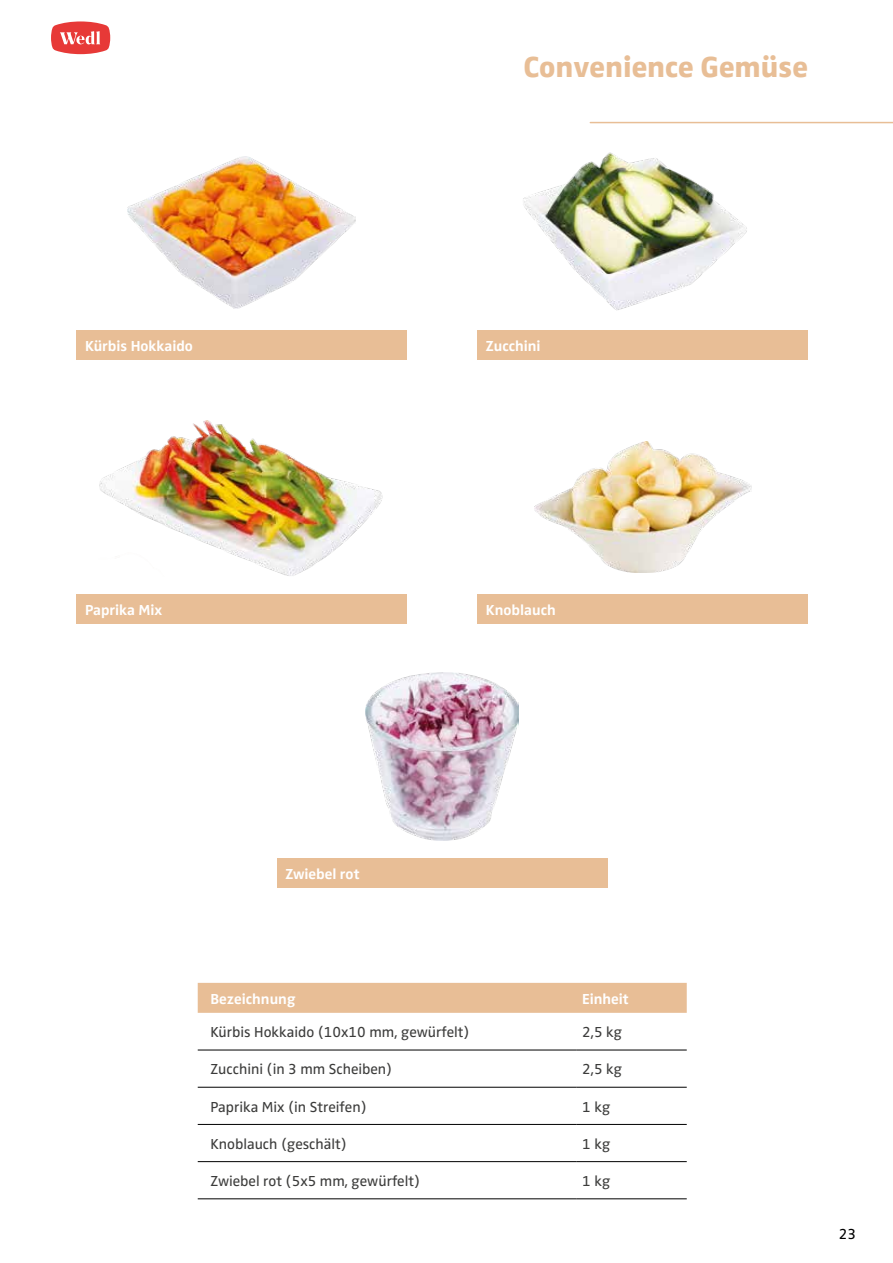
<style>
.page{position:relative;width:893px;height:1263px;background:#fff}
.page>*{position:absolute;margin:0;border:0;box-sizing:border-box;transform-origin:0 0}
.t1{font:800 30px "Zwo Pro";color:#e8be96}
.t2{font:15px "Zwo Pro";color:#3c3c3b}
.t3{font:700 15px "Zwo Pro";color:#fff}
.t4{font:15px "Zwo Pro";color:#000}
</style>
<div class="page">
<svg style="left:51px;top:21px;width:59px;height:33px"></svg>
<hr style="left:590px;top:122px;width:303px;height:1px;background:#e8be96">
<div style="left:198px;top:983px;width:489px;height:30px;background:#e8be96"></div>
<hr style="left:198px;top:1124px;width:378px;height:1px;background:#000">
<hr style="left:198px;top:1161px;width:378px;height:1px;background:#000">
<hr style="left:198px;top:1198px;width:378px;height:1px;background:#000">
<hr style="left:576px;top:1124px;width:111px;height:1px;background:#000">
<hr style="left:576px;top:1161px;width:111px;height:1px;background:#000">
<hr style="left:576px;top:1198px;width:111px;height:1px;background:#000">
<hr style="left:198px;top:1050px;width:378px;height:1px;background:#000">
<hr style="left:198px;top:1087px;width:378px;height:1px;background:#000">
<hr style="left:576px;top:1050px;width:111px;height:1px;background:#000">
<hr style="left:576px;top:1087px;width:111px;height:1px;background:#000">
<img style="left:99px;top:420px;width:284px;height:156px">
<div style="left:77px;top:594px;width:330px;height:30px;background:#e8be96"></div>
<img style="left:366px;top:672px;width:153px;height:168px">
<div style="left:277px;top:858px;width:331px;height:30px;background:#e8be96"></div>
<img style="left:523px;top:152px;width:224px;height:159px">
<img style="left:534px;top:441px;width:217px;height:132px">
<div style="left:477px;top:330px;width:331px;height:30px;background:#e8be96"></div>
<div style="left:477px;top:594px;width:331px;height:30px;background:#e8be96"></div>
<img style="left:128px;top:156px;width:228px;height:153px">
<div style="left:77px;top:330px;width:330px;height:30px;background:#e8be96"></div>
<h1 class="t1" style="left:524px;top:44px;width:286px">Convenience Gemüse</h1>
<p class="t3" style="left:85px;top:335px;width:109px">Kürbis Hokkaido</p>
<p class="t3" style="left:486px;top:334px;width:56px">Zucchini</p>
<p class="t3" style="left:85px;top:598px;width:79px">Paprika Mix</p>
<p class="t3" style="left:486px;top:598px;width:71px">Knoblauch</p>
<p class="t3" style="left:285px;top:862px;width:76px">Zwiebel rot</p>
<p class="t3" style="left:210px;top:987px;width:86px">Bezeichnung</p>
<p class="t3" style="left:582px;top:987px;width:48px">Einheit</p>
<p class="t2" style="left:210px;top:1021px;width:261px">Kürbis Hokkaido (10x10 mm, gewürfelt)</p>
<p class="t2" style="left:582px;top:1021px;width:41px">2,5 kg</p>
<p class="t2" style="left:210px;top:1058px;width:183px">Zucchini (in 3 mm Scheiben)</p>
<p class="t2" style="left:582px;top:1058px;width:41px">2,5 kg</p>
<p class="t2" style="left:210px;top:1095px;width:158px">Paprika Mix (in Streifen)</p>
<p class="t2" style="left:582px;top:1095px;width:30px">1 kg</p>
<p class="t2" style="left:210px;top:1132px;width:138px">Knoblauch (geschält)</p>
<p class="t2" style="left:582px;top:1132px;width:30px">1 kg</p>
<p class="t2" style="left:210px;top:1170px;width:211px">Zwiebel rot (5x5 mm, gewürfelt)</p>
<p class="t2" style="left:582px;top:1170px;width:30px">1 kg</p>
<p class="t4" style="left:839px;top:1222px;width:19px">23</p>
</div>
